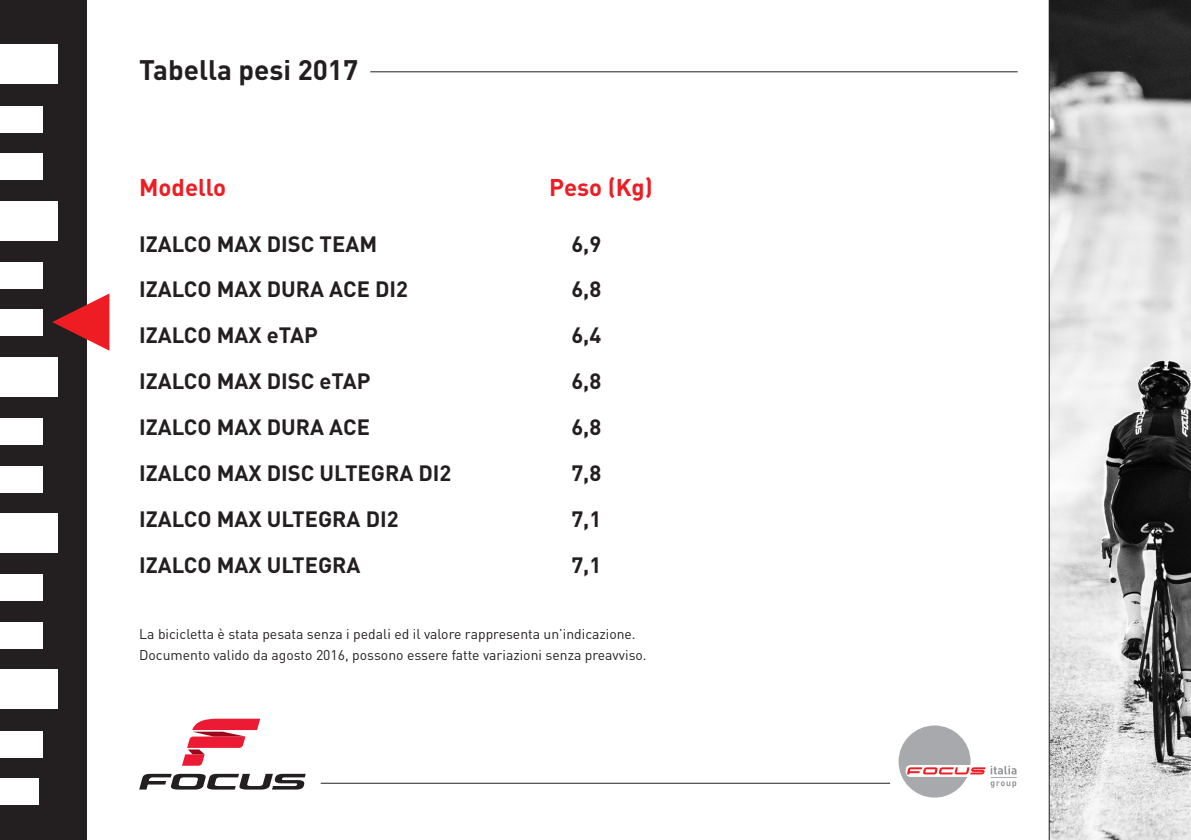
<style>
.page{position:relative;width:1191px;height:840px;background:#fff}
.page>*{position:absolute;margin:0;border:0;box-sizing:border-box;transform-origin:0 0}
.t1{font:700 27.8px "DIN";color:#231f20}
.t2{font:700 24px "DIN";color:#ee1d23}
.t3{font:700 22px "DIN";color:#231f20}
.t4{font:14px "DIN";color:#231f20}
</style>
<div class="page">
<img style="left:1049px;top:0;width:142px;height:839px">
<div style="left:0;top:0;width:87px;height:839px;background:#231f20"></div>
<div style="left:0;top:44px;width:57px;height:40px;background:#fff"></div>
<div style="left:0;top:356px;width:57px;height:40px;background:#fff"></div>
<div style="left:0;top:669px;width:57px;height:39px;background:#fff"></div>
<div style="left:0;top:200px;width:57px;height:40px;background:#fff"></div>
<div style="left:0;top:513px;width:57px;height:39px;background:#fff"></div>
<div style="left:0;top:106px;width:43px;height:26px;background:#fff"></div>
<div style="left:0;top:418px;width:43px;height:27px;background:#fff"></div>
<div style="left:0;top:730px;width:43px;height:27px;background:#fff"></div>
<div style="left:0;top:262px;width:43px;height:27px;background:#fff"></div>
<div style="left:0;top:574px;width:43px;height:27px;background:#fff"></div>
<div style="left:0;top:153px;width:43px;height:27px;background:#fff"></div>
<div style="left:0;top:465px;width:43px;height:27px;background:#fff"></div>
<div style="left:0;top:777px;width:39px;height:27px;background:#fff"></div>
<div style="left:0;top:309px;width:43px;height:27px;background:#fff"></div>
<div style="left:0;top:621px;width:43px;height:27px;background:#fff"></div>
<svg style="left:52px;top:293px;width:57px;height:57px"></svg>
<svg style="left:139px;top:773px;width:167px;height:16px"></svg>
<svg style="left:182px;top:718px;width:78px;height:47px"></svg>
<hr style="left:321px;top:782px;width:569px;height:1px;background:#231f20">
<hr style="left:370px;top:71px;width:647px;height:1px;background:#231f20">
<hr style="left:1048px;top:0;width:1px;height:839px;background:#231f20">
<svg style="left:898px;top:725px;width:118px;height:72px"></svg>
<p class="t1" style="left:139px;top:52px;width:221px">Tabella pesi 2017</p>
<p class="t2" style="left:139px;top:171px;width:88px">Modello</p>
<p class="t2" style="left:549px;top:171px;width:105px">Peso (Kg)</p>
<p class="t3" style="left:139px;top:229px;width:239px">IZALCO MAX DISC TEAM</p>
<p class="t3" style="left:571px;top:229px;width:31px">6,9</p>
<p class="t3" style="left:139px;top:275px;width:270px">IZALCO MAX DURA ACE DI2</p>
<p class="t3" style="left:571px;top:275px;width:31px">6,8</p>
<p class="t3" style="left:139px;top:321px;width:180px">IZALCO MAX eTAP</p>
<p class="t3" style="left:571px;top:321px;width:31px">6,4</p>
<p class="t3" style="left:139px;top:366px;width:233px">IZALCO MAX DISC eTAP</p>
<p class="t3" style="left:571px;top:366px;width:31px">6,8</p>
<p class="t3" style="left:139px;top:412px;width:232px">IZALCO MAX DURA ACE</p>
<p class="t3" style="left:571px;top:412px;width:31px">6,8</p>
<p class="t3" style="left:139px;top:458px;width:314px">IZALCO MAX DISC ULTEGRA DI2</p>
<p class="t3" style="left:571px;top:458px;width:31px">7,8</p>
<p class="t3" style="left:139px;top:504px;width:261px">IZALCO MAX ULTEGRA DI2</p>
<p class="t3" style="left:571px;top:504px;width:31px">7,1</p>
<p class="t3" style="left:139px;top:550px;width:223px">IZALCO MAX ULTEGRA</p>
<p class="t3" style="left:571px;top:550px;width:31px">7,1</p>
<p class="t4" style="left:139px;top:624px;width:498px">La bicicletta è stata pesata senza i pedali ed il valore rappresenta un’indicazione.</p>
<p class="t4" style="left:139px;top:646px;width:509px">Documento valido da agosto 2016, possono essere fatte variazioni senza preavviso.</p>
</div>
